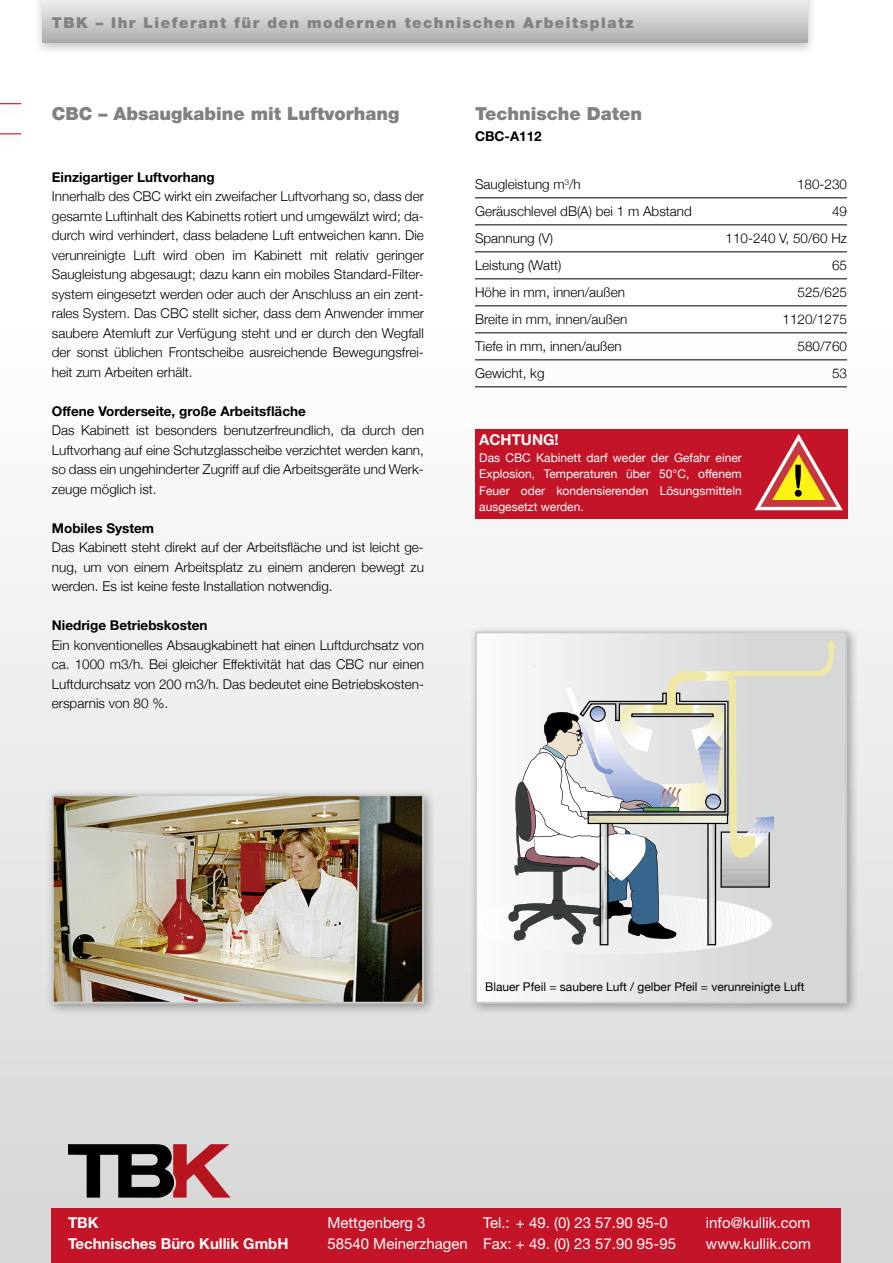
<style>
.page{position:relative;width:893px;height:1263px;background:#fff}
.page>*{position:absolute;margin:0;border:0;box-sizing:border-box;transform-origin:0 0}
.t1{font:900 18px "Helvetica Neue";color:#818180}
.t2{font:15px/21px "Helvetica Neue";color:#fff}
.t3{font:900 15px "Helvetica Neue";letter-spacing:.1em;color:#818180}
.t4{font:700 15px/21px "Helvetica Neue";color:#fff}
.t5{font:300 13.5px/19.5px "Helvetica Neue";color:#000;text-align:justify}
.t6{font:700 13.5px "Helvetica Neue";color:#000}
.t7{font:12px/16.5px "Helvetica Neue";color:#fff;text-align:justify}
.t8{font:12px "Helvetica Neue";color:#000}
</style>
<div class="page">
<div style="left:0;top:0;width:893px;height:1263px;background:linear-gradient(to bottom,#fff,#d8d8d9)"></div>
<div style="left:33px;top:0;width:784px;height:56px;background:#000;opacity:.24"></div>
<div style="left:43px;top:0;width:765px;height:43px;background:linear-gradient(to bottom,#eee,#ababac)"></div>
<hr style="left:475px;top:198px;width:372px;height:1px;background:#000">
<hr style="left:475px;top:225px;width:372px;height:1px;background:#000">
<hr style="left:475px;top:252px;width:372px;height:1px;background:#000">
<hr style="left:475px;top:279px;width:372px;height:1px;background:#000">
<hr style="left:475px;top:306px;width:372px;height:1px;background:#000">
<hr style="left:475px;top:333px;width:372px;height:1px;background:#000">
<hr style="left:475px;top:360px;width:372px;height:1px;background:#000">
<hr style="left:475px;top:387px;width:372px;height:1px;background:#000">
<div style="left:0;top:98px;width:29px;height:20px;background:#fdfdfd"></div>
<svg style="left:0;top:103px;width:21px;height:1px"></svg>
<div style="left:0;top:129px;width:29px;height:19px;background:#fdfdfd"></div>
<svg style="left:0;top:133px;width:21px;height:1px"></svg>
<div style="left:52px;top:1208px;width:789px;height:55px;background:#c41528"></div>
<svg style="left:68px;top:1144px;width:163px;height:54px;background:#816264"></svg>
<div style="left:475px;top:429px;width:372px;height:90px;background:#c41528"></div>
<svg style="left:754px;top:434px;width:89px;height:76px"></svg>
<div style="left:46px;top:788px;width:390px;height:228px;background:#000;opacity:.33"></div>
<img style="left:55px;top:797px;width:366px;height:203px">
<div style="left:52px;top:794px;width:372px;height:209px;border:2px solid #cbcccc"></div>
<div style="left:469px;top:625px;width:390px;height:391px;background:#000;opacity:.33"></div>
<div style="left:476px;top:632px;width:370px;height:371px;background:linear-gradient(to right,#fafafa,#cfd0d0)"></div>
<svg style="left:478px;top:640px;width:358px;height:314px"></svg>
<div style="left:475px;top:631px;width:372px;height:372px;border:2px solid #cbcccc"></div>
<p class="t3" style="left:52px;top:14px;width:584px">TBK – Ihr Lieferant für den modernen technischen Arbeitsplatz</p>
<h1 class="t1" style="left:52px;top:103px;width:349px">CBC – Absaugkabine mit Luftvorhang</h1>
<p class="t6" style="left:52px;top:168px;width:164px">Einzigartiger Luftvorhang</p>
<p class="t5" style="left:52px;top:186px;width:374px">Innerhalb des CBC wirkt ein zweifacher Luftvorhang so, dass der gesamte Luftinhalt des Kabinetts rotiert und umgewälzt wird; da&shy;durch wird verhindert, dass beladene Luft entweichen kann. Die verunreinigte Luft wird oben im Kabinett mit relativ geringer Saugleistung abgesaugt; dazu kann ein mobiles Standard-Filter&shy;system eingesetzt werden oder auch der Anschluss an ein zent&shy;rales System. Das CBC stellt sicher, dass dem Anwender immer saubere Atemluft zur Verfügung steht und er durch den Wegfall der sonst üblichen Frontscheibe ausreichende Bewegungsfrei&shy;heit zum Arbeiten erhält.</p>
<p class="t6" style="left:52px;top:402px;width:256px">Offene Vorderseite, große Arbeitsfläche</p>
<p class="t5" style="left:52px;top:420px;width:374px">Das Kabinett ist besonders benutzerfreundlich, da durch den Luftvorhang auf eine Schutzglasscheibe verzichtet werden kann, so dass ein ungehinderter Zugriff auf die Arbeitsgeräte und Werk&shy;zeuge möglich ist.</p>
<p class="t6" style="left:52px;top:519px;width:104px">Mobiles System</p>
<p class="t5" style="left:52px;top:537px;width:374px">Das Kabinett steht direkt auf der Arbeitsfläche und ist leicht ge&shy;nug, um von einem Arbeitsplatz zu einem anderen bewegt zu werden. Es ist keine feste Installation notwendig.</p>
<p class="t6" style="left:52px;top:617px;width:157px">Niedrige Betriebskosten</p>
<p class="t5" style="left:52px;top:634px;width:374px">Ein konventionelles Absaugkabinett hat einen Luftdurchsatz von ca. 1000 m3/h. Bei gleicher Effektivität hat das CBC nur einen Luftdurchsatz von 200 m3/h. Das bedeutet eine Betriebskosten&shy;ersparnis von 80 %.</p>
<h1 class="t1" style="left:475px;top:103px;width:169px">Technische Daten</h1>
<p class="t6" style="left:475px;top:128px;width:68px">CBC-A112</p>
<p class="t5" style="left:475px;top:174px;width:107px">Saugleistung m<sup>3</sup>/h</p>
<p class="t5" style="left:797px;top:174px;width:52px">180-230</p>
<p class="t5" style="left:475px;top:201px;width:218px">Geräuschlevel dB(A) bei 1 m Abstand</p>
<p class="t5" style="left:832px;top:201px;width:17px">49</p>
<p class="t5" style="left:475px;top:228px;width:80px">Spannung (V)</p>
<p class="t5" style="left:725px;top:228px;width:123px">110-240 V, 50/60 Hz</p>
<p class="t5" style="left:475px;top:255px;width:88px">Leistung (Watt)</p>
<p class="t5" style="left:832px;top:255px;width:17px">65</p>
<p class="t5" style="left:475px;top:282px;width:152px">Höhe in mm, innen/außen</p>
<p class="t5" style="left:797px;top:282px;width:51px">525/625</p>
<p class="t5" style="left:475px;top:309px;width:154px">Breite in mm, innen/außen</p>
<p class="t5" style="left:782px;top:309px;width:66px">1120/1275</p>
<p class="t5" style="left:475px;top:336px;width:148px">Tiefe in mm, innen/außen</p>
<p class="t5" style="left:797px;top:336px;width:51px">580/760</p>
<p class="t5" style="left:475px;top:363px;width:71px">Gewicht, kg</p>
<p class="t5" style="left:832px;top:363px;width:17px">53</p>
<p class="t4" style="left:479px;top:429px;width:81px">ACHTUNG!</p>
<p class="t7" style="left:479px;top:449px;width:264px">Das CBC Kabinett darf weder der Gefahr einer Explosion, Temperaturen über 50°C, offenem Feuer oder kondensierenden Lösungsmitteln ausgesetzt werden.</p>
<p class="t8" style="left:485px;top:976px;width:321px">Blauer Pfeil = saubere Luft / gelber Pfeil = verunreinigte Luft</p>
<p class="t4" style="left:68px;top:1211px;width:222px">TBK<br>Technisches Büro Kullik GmbH</p>
<p class="t2" style="left:327px;top:1212px;width:142px">Mettgenberg 3<br>58540 Meinerzhagen</p>
<p class="t2" style="left:483px;top:1212px;width:194px">Tel.: + 49. (0) 23 57.90 95-0<br>Fax: + 49. (0) 23 57.90 95-95</p>
<p class="t2" style="left:706px;top:1212px;width:106px">info@kullik.com www.kullik.com</p>
</div>
